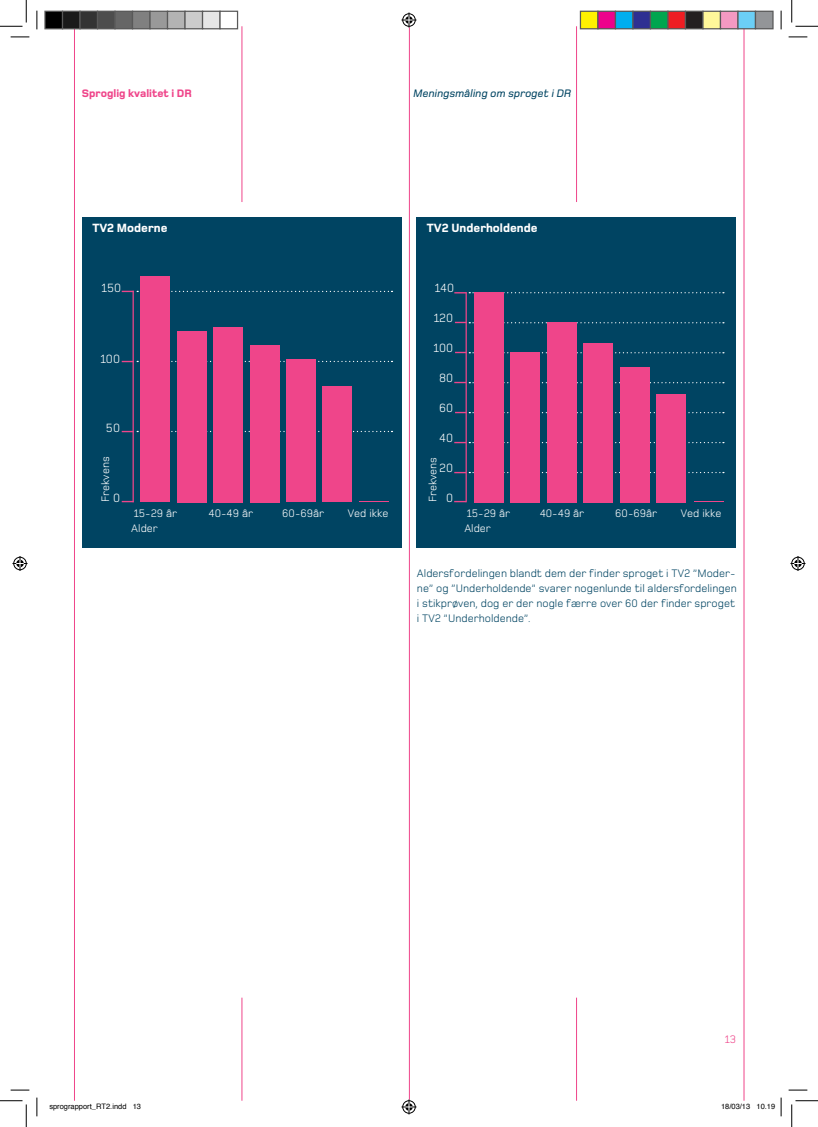
<style>
.page{position:relative;width:818px;height:1127px;background:#fff}
.page>*{position:absolute;margin:0;border:0;box-sizing:border-box;transform-origin:0 0}
.t1{font:12.38px "Foundry Monoline";color:#fff}
.t2{font:800 12.38px "Foundry Monoline";color:#fff}
.t3{font:11.25px/15px "Foundry Monoline";color:#004462}
.t4{font:11.25px "Foundry Monoline";color:#fff}
.t5{font:italic 500 11.25px "Foundry Monoline";color:#004462}
.t6{font:800 11.25px "Foundry Monoline";color:#ef458a}
.t7{font:11.25px "Foundry Monoline";color:#ef458a}
.t8{font:7.5px "Helvetica";color:#000}
</style>
<div class="page">
<hr style="left:409px;top:26px;width:1px;height:1074px;background:#ef458a">
<hr style="left:576px;top:997px;width:1px;height:103px;background:#ef458a">
<hr style="left:576px;top:26px;width:1px;height:176px;background:#ef458a">
<hr style="left:744px;top:26px;width:1px;height:1074px;background:#ef458a">
<hr style="left:242px;top:997px;width:1px;height:103px;background:#ef458a">
<hr style="left:242px;top:26px;width:1px;height:176px;background:#ef458a">
<hr style="left:74px;top:26px;width:1px;height:1074px;background:#ef458a">
<div style="left:416px;top:217px;width:320px;height:330px;background:#004462"></div>
<div style="left:82px;top:217px;width:319px;height:330px;background:#004462"></div>
<svg style="left:359px;top:501px;width:29px;height:1px"></svg>
<svg style="left:694px;top:501px;width:29px;height:1px"></svg>
<hr style="left:465px;top:292px;width:2px;height:210px;background:#ef458a">
<hr style="left:133px;top:291px;width:1px;height:211px;background:#ef458a">
<svg style="left:122px;top:431px;width:270px;height:1px"></svg>
<svg style="left:122px;top:361px;width:270px;height:1px"></svg>
<svg style="left:122px;top:291px;width:270px;height:1px"></svg>
<div style="left:141px;top:276px;width:29px;height:226px;background:#ef458a"></div>
<div style="left:177px;top:331px;width:30px;height:171px;background:#ef458a"></div>
<div style="left:213px;top:327px;width:30px;height:175px;background:#ef458a"></div>
<div style="left:250px;top:345px;width:29px;height:157px;background:#ef458a"></div>
<div style="left:286px;top:359px;width:30px;height:143px;background:#ef458a"></div>
<div style="left:323px;top:386px;width:29px;height:116px;background:#ef458a"></div>
<svg style="left:454px;top:472px;width:270px;height:1px"></svg>
<svg style="left:454px;top:442px;width:270px;height:1px"></svg>
<svg style="left:455px;top:412px;width:269px;height:1px"></svg>
<svg style="left:454px;top:382px;width:270px;height:1px"></svg>
<svg style="left:455px;top:352px;width:269px;height:1px"></svg>
<svg style="left:455px;top:322px;width:269px;height:1px"></svg>
<svg style="left:454px;top:292px;width:270px;height:1px"></svg>
<div style="left:474px;top:292px;width:29px;height:210px;background:#ef458a"></div>
<div style="left:510px;top:352px;width:30px;height:150px;background:#ef458a"></div>
<div style="left:547px;top:322px;width:29px;height:180px;background:#ef458a"></div>
<div style="left:583px;top:343px;width:30px;height:159px;background:#ef458a"></div>
<div style="left:620px;top:367px;width:29px;height:135px;background:#ef458a"></div>
<div style="left:656px;top:394px;width:30px;height:108px;background:#ef458a"></div>
<svg style="left:11px;top:36px;width:18px;height:2px"></svg>
<svg style="left:788px;top:36px;width:19px;height:2px"></svg>
<svg style="left:11px;top:1089px;width:18px;height:1px"></svg>
<svg style="left:788px;top:1089px;width:19px;height:1px"></svg>
<svg style="left:36px;top:11px;width:2px;height:18px"></svg>
<svg style="left:36px;top:1097px;width:2px;height:18px"></svg>
<svg style="left:780px;top:11px;width:2px;height:18px"></svg>
<svg style="left:0;top:0;width:27px;height:27px"></svg>
<svg style="left:0;top:1100px;width:27px;height:26px"></svg>
<svg style="left:791px;top:0;width:27px;height:27px"></svg>
<svg style="left:791px;top:1100px;width:27px;height:26px"></svg>
<svg style="left:401px;top:13px;width:15px;height:15px"></svg>
<svg style="left:401px;top:1099px;width:15px;height:15px"></svg>
<svg style="left:13px;top:556px;width:15px;height:15px"></svg>
<svg style="left:790px;top:556px;width:15px;height:15px"></svg>
<div style="left:45px;top:11px;width:18px;height:18px;background:#000"></div>
<div style="left:44px;top:11px;width:19px;height:18px;border:1px solid #595959"></div>
<div style="left:63px;top:11px;width:17px;height:18px;background:#1a1a1a"></div>
<div style="left:62px;top:11px;width:19px;height:18px;border:1px solid #595959"></div>
<div style="left:80px;top:11px;width:18px;height:18px;background:#333"></div>
<div style="left:79px;top:11px;width:19px;height:18px;border:1px solid #595959"></div>
<div style="left:98px;top:11px;width:17px;height:18px;background:#4d4d4d"></div>
<div style="left:97px;top:11px;width:19px;height:18px;border:1px solid #595959"></div>
<div style="left:115px;top:11px;width:18px;height:18px;background:#666"></div>
<div style="left:114px;top:11px;width:19px;height:18px;border:1px solid #595959"></div>
<div style="left:133px;top:11px;width:17px;height:18px;background:#808080"></div>
<div style="left:132px;top:11px;width:19px;height:18px;border:1px solid #595959"></div>
<div style="left:150px;top:11px;width:18px;height:18px;background:#999"></div>
<div style="left:149px;top:11px;width:19px;height:18px;border:1px solid #595959"></div>
<div style="left:168px;top:11px;width:17px;height:18px;background:#b3b3b3"></div>
<div style="left:167px;top:11px;width:19px;height:18px;border:1px solid #595959"></div>
<div style="left:185px;top:11px;width:18px;height:18px;background:#ccc"></div>
<div style="left:184px;top:11px;width:19px;height:18px;border:1px solid #595959"></div>
<div style="left:203px;top:11px;width:17px;height:18px;background:#e6e6e6"></div>
<div style="left:202px;top:11px;width:19px;height:18px;border:1px solid #595959"></div>
<div style="left:219px;top:11px;width:19px;height:18px;border:1px solid #595959"></div>
<div style="left:580px;top:11px;width:18px;height:18px;background:#fff101"></div>
<div style="left:580px;top:11px;width:18px;height:18px;border:1px solid #595959"></div>
<div style="left:598px;top:11px;width:17px;height:18px;background:#ed028c"></div>
<div style="left:597px;top:11px;width:19px;height:18px;border:1px solid #595959"></div>
<div style="left:615px;top:11px;width:18px;height:18px;background:#00aeef"></div>
<div style="left:615px;top:11px;width:18px;height:18px;border:1px solid #595959"></div>
<div style="left:633px;top:11px;width:17px;height:18px;background:#2e3092"></div>
<div style="left:632px;top:11px;width:19px;height:18px;border:1px solid #595959"></div>
<div style="left:650px;top:11px;width:18px;height:18px;background:#00a54f"></div>
<div style="left:650px;top:11px;width:18px;height:18px;border:1px solid #595959"></div>
<div style="left:668px;top:11px;width:17px;height:18px;background:#ee1d23"></div>
<div style="left:667px;top:11px;width:19px;height:18px;border:1px solid #595959"></div>
<div style="left:685px;top:11px;width:18px;height:18px;background:#231f20"></div>
<div style="left:685px;top:11px;width:18px;height:18px;border:1px solid #595959"></div>
<div style="left:703px;top:11px;width:17px;height:18px;background:#fff79a"></div>
<div style="left:702px;top:11px;width:19px;height:18px;border:1px solid #595959"></div>
<div style="left:720px;top:11px;width:18px;height:18px;background:#f499c2"></div>
<div style="left:720px;top:11px;width:18px;height:18px;border:1px solid #595959"></div>
<div style="left:738px;top:11px;width:17px;height:18px;background:#6bcff6"></div>
<div style="left:737px;top:11px;width:19px;height:18px;border:1px solid #595959"></div>
<div style="left:755px;top:11px;width:18px;height:18px;background:#939598"></div>
<div style="left:755px;top:11px;width:18px;height:18px;border:1px solid #595959"></div>
<svg style="left:780px;top:1097px;width:2px;height:18px"></svg>
<p class="t6" style="left:82px;top:87px;width:111px">Sproglig kvalitet i DR</p>
<p class="t5" style="left:414px;top:87px;width:159px">Meningsmåling om sproget i DR</p>
<p class="t2" style="left:92px;top:221px;width:77px">TV2 Moderne</p>
<p class="t2" style="left:427px;top:221px;width:112px">TV2 Underholdende</p>
<p class="t1" style="left:101px;top:281px;width:21px">150</p>
<p class="t1" style="left:435px;top:281px;width:21px">140</p>
<p class="t1" style="left:434px;top:311px;width:21px">120</p>
<p class="t1" style="left:433px;top:341px;width:21px">100</p>
<p class="t1" style="left:100px;top:352px;width:21px">100</p>
<p class="t1" style="left:439px;top:371px;width:16px">80</p>
<p class="t1" style="left:439px;top:401px;width:15px">60</p>
<p class="t1" style="left:106px;top:421px;width:16px">50</p>
<p class="t1" style="left:439px;top:431px;width:15px">40</p>
<p class="t4" style="left:99px;top:502px;width:47px;rotate:-90deg">Frekvens</p>
<p class="t1" style="left:113px;top:491px;width:9px">0</p>
<p class="t4" style="left:426px;top:502px;width:47px;rotate:-90deg">Frekvens</p>
<p class="t1" style="left:439px;top:461px;width:15px">20</p>
<p class="t1" style="left:446px;top:491px;width:9px">0</p>
<p class="t4" style="left:134px;top:507px;width:45px">15-29 år</p>
<p class="t4" style="left:208px;top:507px;width:46px">40-49 år</p>
<p class="t4" style="left:282px;top:507px;width:43px">60-69år</p>
<p class="t4" style="left:348px;top:507px;width:42px">Ved ikke</p>
<p class="t4" style="left:467px;top:507px;width:45px">15-29 år</p>
<p class="t4" style="left:540px;top:507px;width:46px">40-49 år</p>
<p class="t4" style="left:615px;top:507px;width:43px">60-69år</p>
<p class="t4" style="left:681px;top:507px;width:42px">Ved ikke</p>
<p class="t4" style="left:131px;top:522px;width:28px">Alder</p>
<p class="t4" style="left:464px;top:522px;width:28px">Alder</p>
<p class="t3" style="left:417px;top:565px;width:321px">Aldersfordelingen blandt dem der finder sproget i TV2 ”Moder&shy;ne” og ”Underholdende” svarer nogenlunde til aldersfordelingen i stikprøven, dog er der nogle færre over 60 der finder sproget i TV2 ”Underholdende”.</p>
<p class="t7" style="left:725px;top:1032px;width:13px">13</p>
<p class="t8" style="left:49px;top:1100px;width:93px">sprograpport_RT2.indd 13</p>
<p class="t8" style="left:721px;top:1100px;width:56px">18/03/13 10.19</p>
</div>
